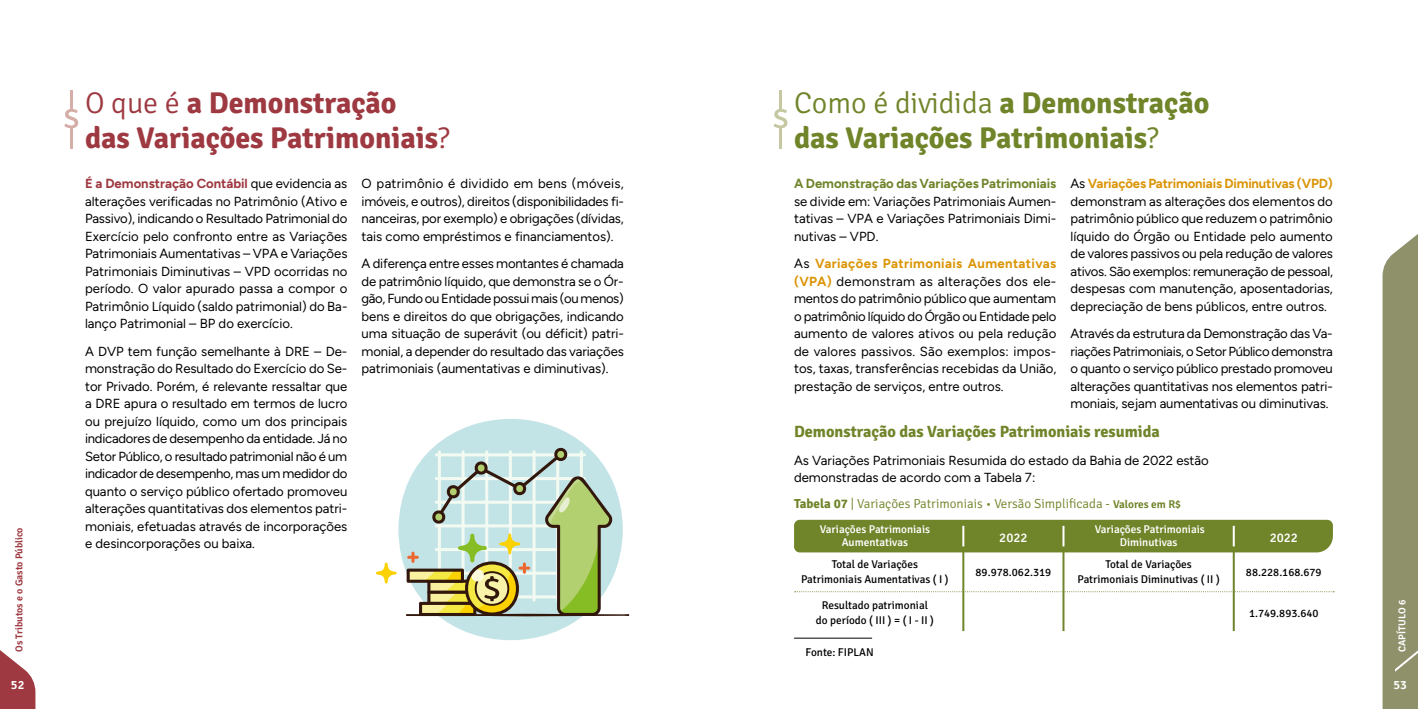
<style>
.page{position:relative;width:1418px;height:709px;background:#fff}
.page>*{position:absolute;margin:0;border:0;box-sizing:border-box;transform-origin:0 0}
.t1{font:700 30px/35px "Signika";color:#708429}
.t2{font:700 30px/35px "Signika";color:#9e3941}
.t3{font:700 16.25px "Signika";color:#708429}
.t4{font:13.12px/17.5px "Figtree";color:#000;text-align:justify}
.t5{font:300 13.12px "Signika";color:#708429}
.t6{font:700 13.12px "Figtree";letter-spacing:-.005em;color:#708429}
.t7{font:500 13.12px "Signika";color:#fff}
.t8{font:600 12.5px "Signika";color:#fff}
.t9{font:11.25px/15px "Signika";color:#000;text-align:center}
.t10{font:500 11.25px/12.5px "Signika";color:#fff;text-align:center}
.t11{font:600 10px "Signika";color:#9e3941}
.t12{font:600 10px "Signika";color:#fff}
.s1{font-weight:300}
.s2{font-weight:700;color:#9e3941}
.s3{font-weight:700;color:#db9506}
.s4{font-weight:700}
.s5{font-weight:600;font-size:11.25px}
</style>
<div class="page">
<svg style="left:0;top:650px;width:35px;height:59px"></svg>
<div style="left:1382px;top:235px;width:35px;height:474px;background:#8f916b"></div>
<hr style="left:1232px;top:532px;width:2px;height:99px;background:#708429">
<hr style="left:1062px;top:532px;width:2px;height:99px;background:#708429">
<hr style="left:962px;top:532px;width:2px;height:99px;background:#708429">
<div style="left:794px;top:520px;width:538px;height:32px;background:#708429"></div>
<svg style="left:794px;top:591px;width:540px;height:1px"></svg>
<hr style="left:1232px;top:526px;width:2px;height:20px;background:#fff">
<hr style="left:1062px;top:526px;width:2px;height:20px;background:#fff">
<hr style="left:962px;top:526px;width:2px;height:20px;background:#fff">
<hr style="left:794px;top:637px;width:78px;height:1px;background:#000">
<svg style="left:398px;top:419px;width:190px;height:221px"></svg>
<svg style="left:376px;top:562px;width:21px;height:22px"></svg>
<svg style="left:406px;top:448px;width:223px;height:179px"></svg>
<hr style="left:70px;top:91px;width:3px;height:19px;background:#d6aea8">
<hr style="left:70px;top:127px;width:3px;height:21px;background:#d6aea8">
<svg style="left:64px;top:109px;width:14px;height:19px"></svg>
<hr style="left:779px;top:91px;width:3px;height:19px;background:#c6c8a2">
<hr style="left:779px;top:127px;width:3px;height:21px;background:#c6c8a2">
<svg style="left:773px;top:109px;width:14px;height:19px"></svg>
<p class="t11" style="left:12px;top:652px;width:126px;rotate:-90deg">Os Tributos e o Gasto Público</p>
<h1 class="t2" style="left:85px;top:84px;width:366px"><span class="s1">O que é</span> a Demonstração<br>das Variações Patrimoniais<span class="s1">?</span></h1>
<p class="t4" style="left:85px;top:175px;width:264px"><span class="s2">É a Demonstração Contábil</span> que evidencia as alterações verificadas no Patrimônio (Ativo e Passivo), indicando o Resultado Patrimonial do Exercício pelo confronto entre as Variações Patrimoniais Aumentativas – VPA e Variações Patrimoniais Diminutivas – VPD ocorridas no período. O valor apurado passa a compor o Patrimônio Líquido (saldo patrimonial) do Ba&shy;lanço Patrimonial – BP do exercício.</p>
<p class="t4" style="left:85px;top:342px;width:264px">A DVP tem função semelhante à DRE – De&shy;monstração do Resultado do Exercício do Se&shy;tor Privado. Porém, é relevante ressaltar que a DRE apura o resultado em termos de lucro ou prejuízo líquido, como um dos principais indicadores de desempenho da entidade. Já no Setor Público, o resultado patrimonial não é um indicador de desempenho, mas um medidor do quanto o serviço público ofertado promoveu alterações quantitativas dos elementos patri&shy;moniais, efetuadas através de incorporações e desincorporações ou baixa.</p>
<p class="t4" style="left:361px;top:175px;width:264px">O patrimônio é dividido em bens (móveis, imóveis, e outros), direitos (disponibilidades fi&shy;nanceiras, por exemplo) e obrigações (dívidas, tais como empréstimos e financiamentos).</p>
<p class="t4" style="left:361px;top:255px;width:264px">A diferença entre esses montantes é chamada de patrimônio líquido, que demonstra se o Ór&shy;gão, Fundo ou Entidade possui mais (ou menos) bens e direitos do que obrigações, indicando uma situação de superávit (ou déficit) patri&shy;monial, a depender do resultado das variações patrimoniais (aumentativas e diminutivas).</p>
<h1 class="t1" style="left:794px;top:84px;width:417px"><span class="s1">Como é dividida</span> a Demonstração das Variações Patrimoniais<span class="s1">?</span></h1>
<p class="t6" style="left:794px;top:176px;width:264px">A Demonstração das Variações Patrimoniais</p>
<p class="t4" style="left:794px;top:192px;width:264px">se divide em: Variações Patrimoniais Aumen&shy;tativas – VPA e Variações Patrimoniais Dimi&shy;nutivas – VPD.</p>
<p class="t4" style="left:794px;top:255px;width:264px">As <span class="s3">Variações Patrimoniais Aumentativas (VPA)</span> demonstram as alterações dos ele&shy;mentos do patrimônio público que aumentam o patrimônio líquido do Órgão ou Entidade pelo aumento de valores ativos ou pela redução de valores passivos. São exemplos: impos&shy;tos, taxas, transferências recebidas da União, prestação de serviços, entre outros.</p>
<p class="t3" style="left:794px;top:420px;width:367px">Demonstração das Variações Patrimoniais resumida</p>
<p class="t4" style="left:794px;top:451px;width:416px">As Variações Patrimoniais Resumida do estado da Bahia de 2022 estão demonstradas de acordo com a Tabela 7:</p>
<p class="t4" style="left:1070px;top:175px;width:264px">As <span class="s3">Variações Patrimoniais Diminutivas (VPD) </span>demonstram as alterações dos elementos do patrimônio público que reduzem o patrimônio líquido do Órgão ou Entidade pelo aumento de valores passivos ou pela redução de valores ativos. São exemplos: remuneração de pessoal, despesas com manutenção, aposentadorias, depreciação de bens públicos, entre outros.</p>
<p class="t4" style="left:1070px;top:325px;width:264px">Através da estrutura da Demonstração das Va&shy;riações Patrimoniais, o Setor Público demonstra o quanto o serviço público prestado promoveu alterações quantitativas nos elementos patri&shy;moniais, sejam aumentativas ou diminutivas.</p>
<p class="t5" style="left:794px;top:494px;width:389px"><span class="s4">Tabela 07</span> | Variações Patrimoniais • Versão Simplificada - <span class="s5">Valores em R$</span></p>
<p class="t10" style="left:819px;top:522px;width:112px">Variações Patrimoniais<br>Aumentativas</p>
<p class="t10" style="left:1094px;top:522px;width:112px">Variações Patrimoniais<br>Diminutivas</p>
<p class="t9" style="left:801px;top:556px;width:149px">Total de Variações<br>Patrimoniais Aumentativas ( I )</p>
<p class="t9" style="left:1077px;top:556px;width:144px">Total de Variações<br>Patrimoniais Diminutivas ( II )</p>
<p class="t9" style="left:815px;top:597px;width:120px">Resultado patrimonial do período ( III ) = ( I - II )</p>
<p class="t7" style="left:999px;top:528px;width:30px">2022</p>
<p class="t7" style="left:1269px;top:528px;width:30px">2022</p>
<p class="t9" style="left:975px;top:563px;width:77px">89.978.062.319</p>
<p class="t9" style="left:1245px;top:563px;width:77px">88.228.168.679</p>
<p class="t9" style="left:1248px;top:604px;width:71px">1.749.893.640</p>
<p class="t9" style="left:805px;top:643px;width:70px">Fonte: FIPLAN</p>
<p class="t12" style="left:1394px;top:652px;width:54px;rotate:-90deg">CAPÍTULO 6</p>
<p class="t8" style="left:11px;top:675px;width:15px">52</p>
<p class="t8" style="left:1393px;top:675px;width:15px">53</p>
</div>
